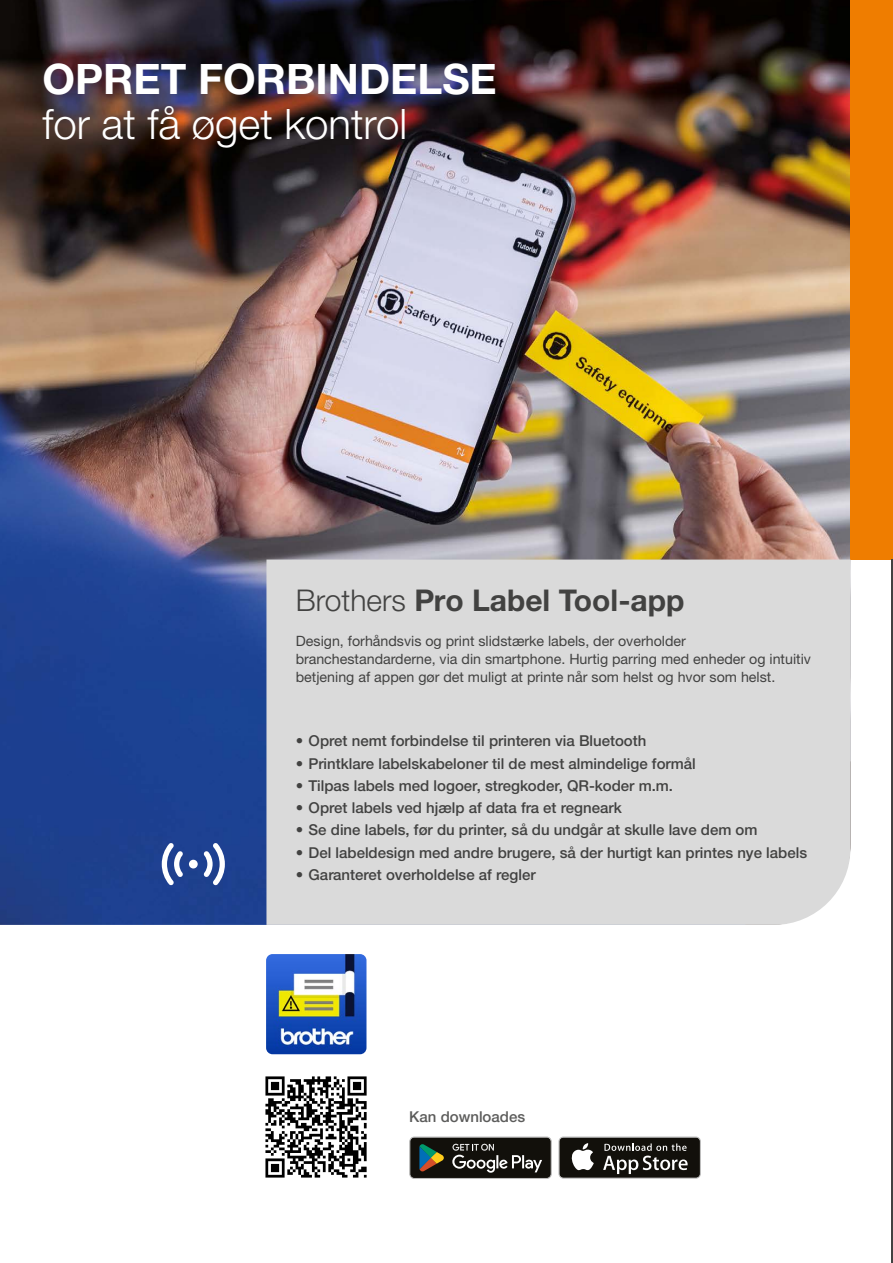
<style>
.page{position:relative;width:893px;height:1263px;background:#fff}
.page>*{position:absolute;margin:0;border:0;box-sizing:border-box;transform-origin:0 0}
.t1{font:300 42px "Helvetica Neue LTW1 G";color:#fff}
.t2{font:700 42px "Helvetica Neue LTW1 G";color:#fff}
.t3{font:700 30px "Helvetica Neue LTW1 G";color:#424241}
.t4{font:500 15px "Helvetica Neue LTW1 G";color:#424241}
.t5{font:500 15px "Helvetica Neue LTW1 G";color:#5c5c5b}
.t6{font:14.25px/18px "Helvetica Neue LTW1 G";color:#424241}
.s1{font-weight:300}
</style>
<div class="page">
<img style="left:0;top:0;width:850px;height:925px">
<div style="left:850px;top:0;width:43px;height:559px;background:#ef7d00"></div>
<svg style="left:162px;top:843px;width:63px;height:42px"></svg>
<div style="left:266px;top:559px;width:584px;height:366px;background:#dadada"></div>
<svg style="left:560px;top:1138px;width:139px;height:39px;background:#3d3b37"></svg>
<div style="left:558px;top:1136px;width:143px;height:43px;border:1px solid #bcbcbc;border-radius:5px"></div>
<svg style="left:411px;top:1138px;width:139px;height:39px;background:#30312a"></svg>
<div style="left:409px;top:1136px;width:143px;height:43px;border:1px solid #bcbcbc;border-radius:5px"></div>
<img style="left:266px;top:954px;width:100px;height:100px">
<hr style="left:892px;top:559px;width:1px;height:704px;background:#424241">
<svg style="left:265px;top:1076px;width:102px;height:101px"></svg>
<h1 class="t2" style="left:43px;top:53px;width:456px">OPRET FORBINDELSE</h1>
<h1 class="t1" style="left:43px;top:98px;width:366px">for at få øget kontrol</h1>
<h2 class="t3" style="left:296px;top:582px;width:390px"><span class="s1">Brothers</span> Pro Label Tool-app</h2>
<p class="t6" style="left:296px;top:632px;width:517px">Design, forhåndsvis og print slidstærke labels, der overholder branchestandarderne, via din smartphone. Hurtig parring med enheder og intuitiv betjening af appen gør det muligt at printe når som helst og hvor som helst.</p>
<p class="t4" style="left:296px;top:732px;width:352px">• Opret nemt forbindelse til printeren via Bluetooth</p>
<p class="t4" style="left:296px;top:754px;width:401px">• Printklare labelskabeloner til de mest almindelige formål</p>
<p class="t4" style="left:296px;top:776px;width:379px">• Tilpas labels med logoer, stregkoder, QR-koder m.m.</p>
<p class="t4" style="left:296px;top:799px;width:327px">• Opret labels ved hjælp af data fra et regneark</p>
<p class="t4" style="left:296px;top:821px;width:463px">• Se dine labels, før du printer, så du undgår at skulle lave dem om</p>
<p class="t4" style="left:296px;top:843px;width:513px">• Del labeldesign med andre brugere, så der hurtigt kan printes nye labels</p>
<p class="t4" style="left:296px;top:865px;width:241px">• Garanteret overholdelse af regler</p>
<p class="t5" style="left:409px;top:1108px;width:117px">Kan downloades</p>
</div>
